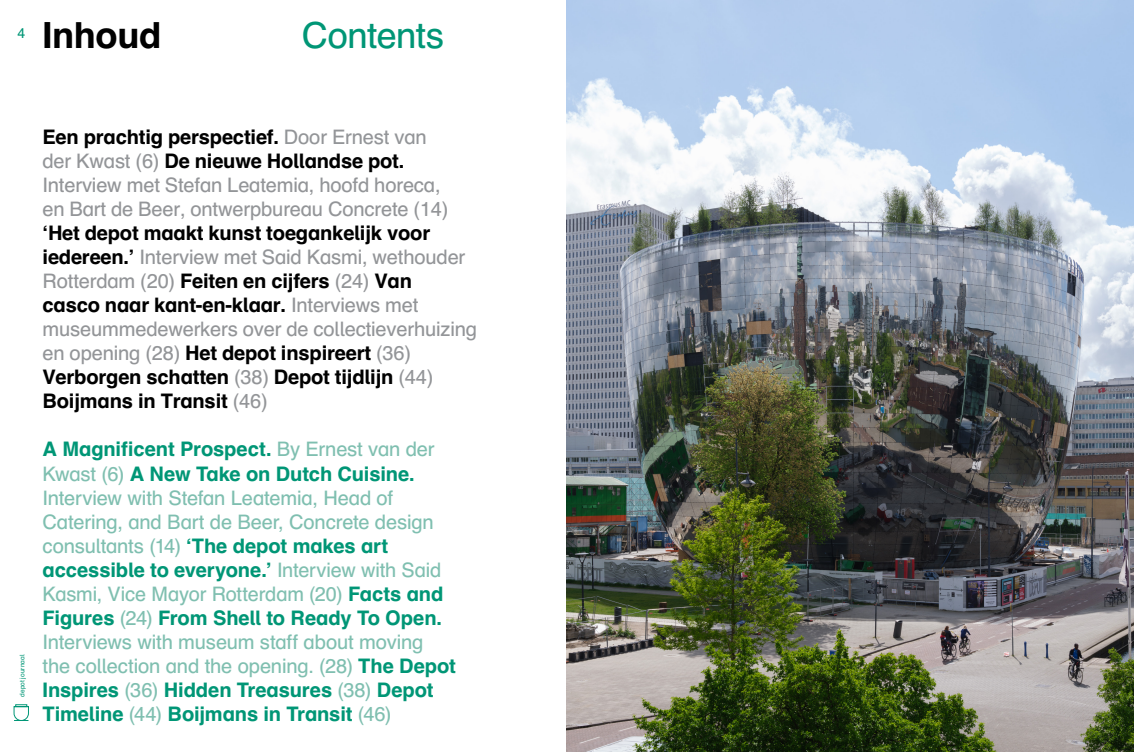
<style>
.page{position:relative;width:1134px;height:752px;background:#fff}
.page>*{position:absolute;margin:0;border:0;box-sizing:border-box;transform-origin:0 0}
.DE{font:36px "Schulbuch Nord";letter-spacing:-.015em;color:#009676}
.DE-2{font:700 36px "Schulbuch Nord";letter-spacing:-.01em;color:#010101}
.t1{font:20px/24px "Schulbuch Nord";letter-spacing:-.01em;color:#939598}
.t2{font:20px/24px "Schulbuch Nord";letter-spacing:-.01em;color:#7fbfb0}
.t3{font:14px "Schulbuch Nord";color:#009676}
.t4{font:6.5px "Schulbuch Nord";color:#009676}
.s1{font-weight:700;color:#010101}
.s2{font-weight:700;color:#009676}
</style>
<div class="page">
<img style="left:567px;top:0;width:567px;height:751px">
<svg style="left:13px;top:704px;width:16px;height:16px"></svg>
<p class="t3" style="left:17px;top:24px;width:9px">4</p>
<p class="DE-2" style="left:43px;top:12px;width:120px">Inhoud</p>
<p class="DE" style="left:302px;top:12px;width:144px">Contents</p>
<p class="t4" style="left:18px;top:696px;width:43px;rotate:-90deg">depot journaal</p>
<p class="t1" style="left:43px;top:124px;width:436px"><span class="s1">Een prachtig perspectief.</span> Door Ernest van<br>der Kwast (6) <span class="s1">De nieuwe Hollandse pot.<br></span>Interview met Stefan Leatemia, hoofd horeca,<br>en Bart de Beer, ontwerpbureau Concrete (14) <span class="s1">‘Het depot maakt kunst toegankelijk voor iedereen.’</span> Interview met Said Kasmi, wethouder Rotterdam (20) <span class="s1">Feiten en cijfers</span> (24) <span class="s1">Van<br>casco naar kant-en-klaar.</span> Interviews met museummedewerkers over de collectieverhuizing en opening (28) <span class="s1">Het depot inspireert</span> (36)<br><span class="s1">Verborgen schatten</span> (38) <span class="s1">Depot tijdlijn</span> (44)<br><span class="s1">Boijmans in Transit</span> (46)</p>
<p class="t2" style="left:43px;top:436px;width:393px"><span class="s2">A Magnificent Prospect.</span> By Ernest van der<br>Kwast (6) <span class="s2">A New Take on Dutch Cuisine.<br></span>Interview with Stefan Leatemia, Head of</p>
<p class="t2" style="left:43px;top:508px;width:415px">Catering, and Bart de Beer, Concrete design consultants (14) <span class="s2">‘The depot makes art accessible to everyone.’</span> Interview with Said Kasmi, Vice Mayor Rotterdam (20) <span class="s2">Facts and Figures</span> (24) <span class="s2">From Shell to Ready To Open.<br></span>Interviews with museum staff about moving the collection and the opening. (28) <span class="s2">The Depot Inspires</span> (36) <span class="s2">Hidden Treasures</span> (38) <span class="s2">Depot Timeline</span> (44) <span class="s2">Boijmans in Transit</span> (46)</p>
</div>
